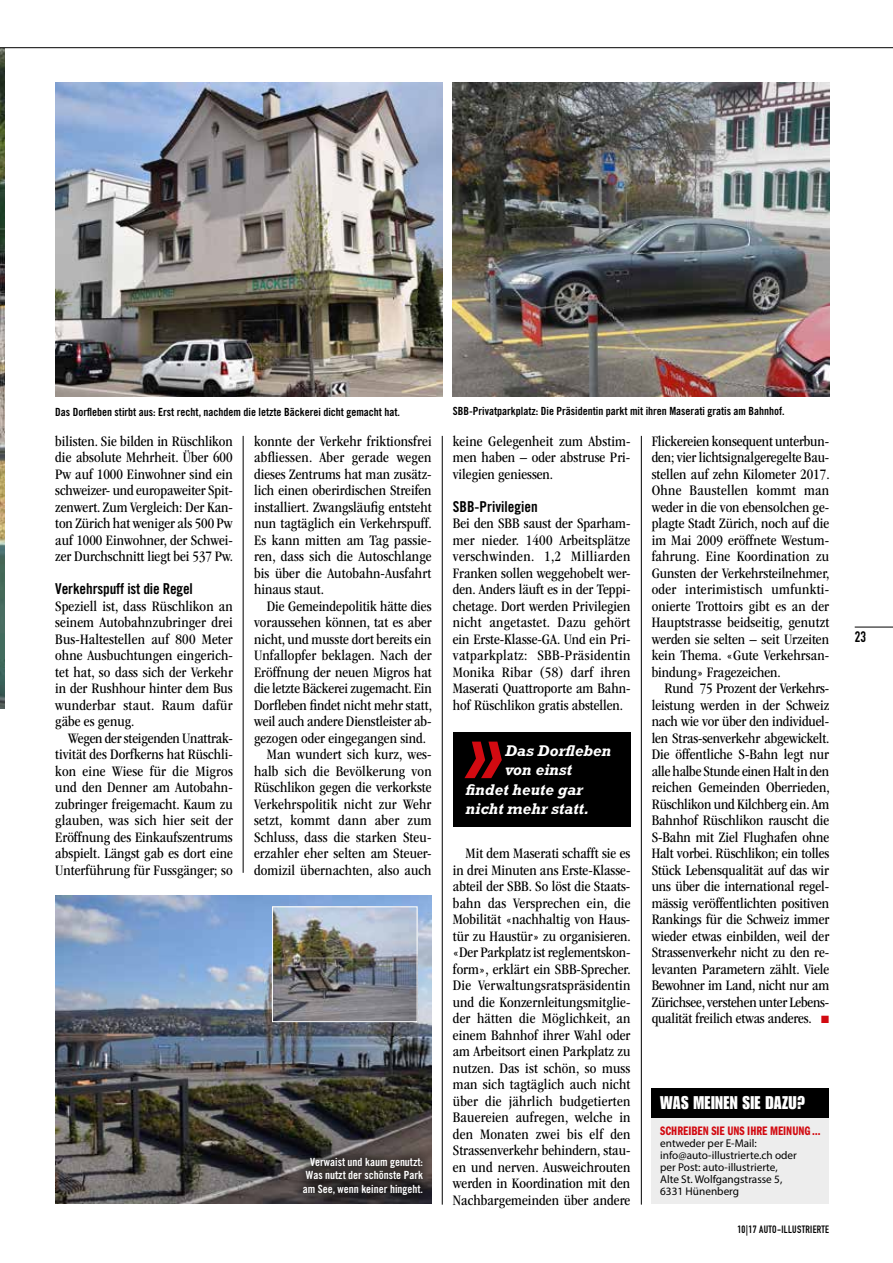
<style>
.page{position:relative;width:893px;height:1263px;background:#fff}
.page>*{position:absolute;margin:0;border:0;box-sizing:border-box;transform-origin:0 0}
.t1{font:italic 700 77.25px "Rockwell Std";color:#d20a11;scale:.88 1}
.t2{font:18px "Impact LT Std";letter-spacing:.02em;color:#fff;scale:.95 1}
.t3{font:italic 700 15.75px "Rockwell Std";color:#fff}
.t4{font:condensed 15px/16.5px "ITC Garamond Std";color:#000;text-align:justify}
.t5{font:15px "Trade Gothic LT Std Bd Cn 20";letter-spacing:-.01em;color:#000}
.t6{font:condensed 15px "ITC Garamond Std";letter-spacing:.02em;color:#000}
.t7{font:15px "DIN Engschrift Std";color:#000}
.t8{font:12.75px "ITC Franklin Gothic Std Dm Cp";color:#d20a11}
.t9{font:11.25px "Trade Gothic LT Std Bd Cn 20";color:#000}
.t10{font:11.25px/12px "Myriad Pro";color:#000}
.t11{font:11.25px/13.5px "Trade Gothic LT Std Bd Cn 20";color:#fff;text-align:justify}
.t12{font:10.5px "DIN Engschrift Std";letter-spacing:.03em;color:#000}
.s1{color:#d20a11}
</style>
<div class="page">
<img style="left:0;top:48px;width:4px;height:660px">
<div style="left:453px;top:732px;width:177px;height:95px;background:#000"></div>
<hr style="left:243px;top:436px;width:1px;height:437px;background:#000">
<hr style="left:442px;top:436px;width:1px;height:768px;background:#000">
<hr style="left:641px;top:436px;width:1px;height:768px;background:#000">
<div style="left:652px;top:1118px;width:177px;height:85px;background:#ededed"></div>
<div style="left:652px;top:1088px;width:177px;height:30px;background:#000"></div>
<img style="left:55px;top:83px;width:388px;height:313px">
<img style="left:453px;top:83px;width:376px;height:313px">
<img style="left:55px;top:895px;width:377px;height:308px">
<img style="left:274px;top:908px;width:141px;height:112px">
<div style="left:272px;top:906px;width:145px;height:116px;border:1px solid #fff"></div>
<div style="left:292px;top:1146px;width:142px;height:60px;background:#000;opacity:.75"></div>
<hr style="left:855px;top:627px;width:38px;height:1px;background:#000">
<hr style="left:0;top:47px;width:893px;height:1px;background:#000">
<p class="t9" style="left:55px;top:405px;width:346px">Das Dorfleben stirbt aus: Erst recht, nachdem die letzte Bäckerei dicht gemacht hat.</p>
<p class="t9" style="left:453px;top:404px;width:333px">SBB-Privatparkplatz: Die Präsidentin parkt mit ihren Maserati gratis am Bahnhof.</p>
<p class="t4" style="left:55px;top:433px;width:179px">bilisten. Sie bilden in Rüschlikon die absolute Mehrheit. Über 600<br>Pw auf 1000 Einwohner sind ein schweizer- und europaweiter Spit&shy;zenwert. Zum Vergleich: Der Kan&shy;ton Zürich hat weniger als 500 Pw auf 1000 Einwohner, der Schwei&shy;zer Durchschnitt liegt bei 537 Pw.</p>
<p class="t5" style="left:55px;top:580px;width:139px">Verkehrspuff ist die Regel</p>
<p class="t4" style="left:55px;top:598px;width:179px">Speziell ist, dass Rüschlikon an seinem Autobahnzubringer drei Bus-Haltestellen auf 800 Meter ohne Ausbuchtungen eingerich&shy;tet hat, so dass sich der Verkehr in der Rushhour hinter dem Bus wunderbar staut. Raum dafür gäbe es genug.</p>
<p class="t4" style="left:55px;top:730px;width:179px;text-indent:13px">Wegen der steigenden Unattrak&shy;tivität des Dorfkerns hat Rüschli&shy;kon eine Wiese für die Migros und den Denner am Autobahn&shy;zubringer freigemacht. Kaum zu glauben, was sich hier seit der Eröffnung des Einkaufszentrums abspielt. Längst gab es dort eine Unterführung für Fussgänger; so</p>
<p class="t4" style="left:254px;top:433px;width:179px">konnte der Verkehr friktionsfrei abfliessen. Aber gerade wegen dieses Zentrums hat man zusätz&shy;lich einen oberirdischen Streifen installiert. Zwangsläufig entsteht nun tagtäglich ein Verkehrspuff.<br>Es kann mitten am Tag passie&shy;ren, dass sich die Autoschlange bis über die Autobahn-Ausfahrt hinaus staut.</p>
<p class="t4" style="left:267px;top:598px;width:166px">Die Gemeindepolitik hätte dies</p>
<p class="t4" style="left:254px;top:614px;width:179px">voraussehen können, tat es aber</p>
<p class="t4" style="left:254px;top:631px;width:179px">nicht, und musste dort bereits ein</p>
<p class="t4" style="left:254px;top:647px;width:179px">Unfallopfer beklagen. Nach der</p>
<p class="t4" style="left:254px;top:664px;width:179px">Eröffnung der neuen Migros hat</p>
<p class="t4" style="left:254px;top:680px;width:179px">die letzte Bäckerei zugemacht. Ein</p>
<p class="t4" style="left:254px;top:697px;width:179px">Dorfleben findet nicht mehr statt,</p>
<p class="t4" style="left:254px;top:713px;width:179px">weil auch andere Dienstleister ab-</p>
<p class="t4" style="left:254px;top:730px;width:174px">gezogen oder eingegangen sind.</p>
<p class="t4" style="left:267px;top:746px;width:166px">Man wundert sich kurz, wes-</p>
<p class="t4" style="left:254px;top:763px;width:179px">halb sich die Bevölkerung von</p>
<p class="t4" style="left:254px;top:779px;width:179px">Rüschlikon gegen die verkorkste</p>
<p class="t4" style="left:254px;top:796px;width:179px">Verkehrspolitik nicht zur Wehr</p>
<p class="t6" style="left:254px;top:812px;width:179px">setzt, kommt dann aber zum</p>
<p class="t4" style="left:254px;top:829px;width:179px">Schluss, dass die starken Steu-</p>
<p class="t4" style="left:254px;top:845px;width:179px">erzahler eher selten am Steuer-</p>
<p class="t4" style="left:254px;top:862px;width:179px">domizil übernachten, also auch</p>
<p class="t4" style="left:453px;top:433px;width:179px">keine Gelegenheit zum Abstim&shy;men haben – oder abstruse Pri&shy;vilegien geniessen.</p>
<p class="t5" style="left:453px;top:497px;width:86px">SBB-Privilegien</p>
<p class="t4" style="left:453px;top:515px;width:179px">Bei den SBB saust der Sparham&shy;mer nieder. 1400 Arbeitsplätze verschwinden. 1,2 Milliarden Franken sollen weggehobelt wer&shy;den. Anders läuft es in der Teppi&shy;chetage. Dort werden Privilegien nicht angetastet. Dazu gehört ein Erste-Klasse-GA. Und ein Pri&shy;vatparkplatz: SBB-Präsidentin Monika Ribar (58) darf ihren Maserati Quattroporte am Bahn&shy;hof Rüschlikon gratis abstellen.</p>
<p class="t4" style="left:652px;top:433px;width:179px">Flickereien konsequent unterbun&shy;den; vier lichtsignalgeregelte Bau&shy;stellen auf zehn Kilometer 2017.<br>Ohne Baustellen kommt man weder in die von ebensolchen ge&shy;plagte Stadt Zürich, noch auf die im Mai 2009 eröffnete Westum&shy;fahrung. Eine Koordination zu Gunsten der Verkehrsteilnehmer, oder interimistisch umfunkti&shy;onierte Trottoirs gibt es an der Hauptstrasse beidseitig, genutzt werden sie selten – seit Urzeiten kein Thema. «Gute Verkehrsan&shy;bindung» Fragezeichen.</p>
<p class="t4" style="left:652px;top:680px;width:179px;text-indent:13px">Rund 75 Prozent der Verkehrs&shy;leistung werden in der Schweiz nach wie vor über den individuel&shy;len Stras-senverkehr abgewickelt.<br>Die öffentliche S-Bahn legt nur alle halbe Stunde einen Halt in den reichen Gemeinden Oberrieden, Rüschlikon und Kilchberg ein. Am Bahnhof Rüschlikon rauscht die S-Bahn mit Ziel Flughafen ohne Halt vorbei. Rüschlikon; ein tolles Stück Lebensqualität auf das wir uns über die international regel&shy;mässig veröffentlichten positiven Rankings für die Schweiz immer wieder etwas einbilden, weil der Strassenverkehr nicht zu den re&shy;levanten Parametern zählt. Viele Bewohner im Land, nicht nur am Zürichsee, verstehen unter Lebens&shy;qualität freilich etwas anderes. <span class="s1">■</span></p>
<h1 class="t1" style="left:466px;top:706px;width:42px">»</h1>
<p class="t3" style="left:505px;top:741px;width:108px">Das Dorfleben</p>
<p class="t3" style="left:505px;top:760px;width:68px">von einst</p>
<p class="t3" style="left:466px;top:780px;width:118px">findet heute gar</p>
<p class="t3" style="left:466px;top:799px;width:125px">nicht mehr statt.</p>
<p class="t4" style="left:453px;top:845px;width:179px;text-indent:13px">Mit dem Maserati schafft sie es in drei Minuten ans Erste-Klasse&shy;abteil der SBB. So löst die Staats&shy;bahn das Versprechen ein, die Mobilität «nachhaltig von Haus&shy;tür zu Haustür» zu organisieren. «Der Parkplatz ist reglementskon&shy;form», erklärt ein SBB-Sprecher.<br>Die Verwaltungsratspräsidentin und die Konzernleitungsmitglie&shy;der hätten die Möglichkeit, an einem Bahnhof ihrer Wahl oder am Arbeitsort einen Parkplatz zu nutzen. Das ist schön, so muss man sich tagtäglich auch nicht über die jährlich budgetierten Bauereien aufregen, welche in den Monaten zwei bis elf den Strassenverkehr behindern, stau&shy;en und nerven. Ausweichrouten werden in Koordination mit den Nachbargemeinden über andere</p>
<p class="t2" style="left:660px;top:1092px;width:154px">WAS MEINEN SIE DAZU?</p>
<p class="t8" style="left:660px;top:1124px;width:162px">SCHREIBEN SIE UNS IHRE MEINUNG…</p>
<p class="t10" style="left:660px;top:1137px;width:138px">entweder per E-Mail: info@auto-illustrierte.ch oder per Post: auto-illustrierte,<br>Alte St. Wolfgangstrasse 5,<br>6331 Hünenberg</p>
<p class="t11" style="left:303px;top:1155px;width:122px;text-indent:7px">Verwaist und kaum genutzt:<br>Was nutzt der schönste Park am See, wenn keiner hingeht.</p>
<p class="t12" style="left:737px;top:1223px;width:93px">10|17 AUTO-ILLUSTRIERTE</p>
<p class="t7" style="left:855px;top:628px;width:13px">23</p>
</div>
